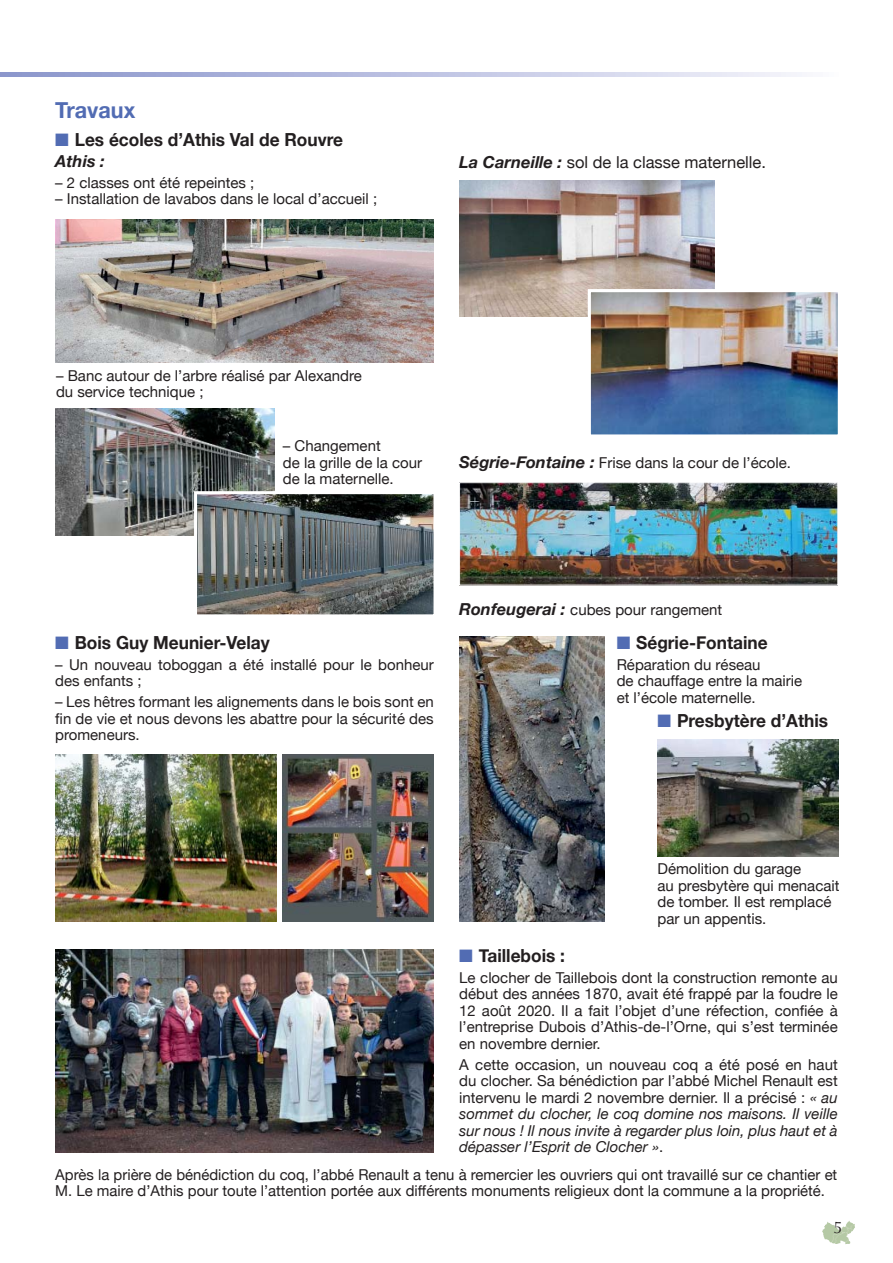
<style>
.page{position:relative;width:893px;height:1263px;background:#fff}
.page>*{position:absolute;margin:0;border:0;box-sizing:border-box;transform-origin:0 0}
.t1{font:700 22.5px "Helvetica Neue";color:#526cb3;scale:.96 1}
.t2{font:700 18px "Helvetica Neue";color:#231f20;scale:.96 1}
.t3{font:16.5px "Helvetica Neue";color:#231f20}
.t4{font:italic 700 16.5px "Helvetica Neue";color:#231f20}
.t5{font:16.5px "Optima";color:#231f20}
.t6{font:15px/16.5px "Helvetica Neue";color:#231f20}
.s1{color:#526cb3}
.s2{font-weight:700;font-style:italic}
.s3{font-weight:700;font-style:italic;font-size:16.5px}
.s4{font-style:italic}
</style>
<div class="page">
<img style="left:827px;top:1221px;width:26px;height:9px">
<svg style="left:0;top:72px;width:802px;height:5px;background:#bcc2e2"></svg>
<img style="left:55px;top:219px;width:379px;height:144px">
<img style="left:459px;top:181px;width:255px;height:135px">
<img style="left:592px;top:293px;width:245px;height:141px">
<div style="left:588px;top:289px;width:253px;height:149px;border:3px solid #fff"></div>
<img style="left:55px;top:409px;width:219px;height:126px">
<img style="left:461px;top:484px;width:375px;height:99px">
<div style="left:459px;top:482px;width:379px;height:103px;border:1px solid #fff"></div>
<img style="left:657px;top:740px;width:181px;height:117px">
<img style="left:55px;top:755px;width:221px;height:167px">
<img style="left:55px;top:950px;width:379px;height:203px">
<img style="left:282px;top:755px;width:151px;height:167px">
<img style="left:198px;top:495px;width:234px;height:118px">
<div style="left:194px;top:491px;width:242px;height:126px;border:3px solid #fff"></div>
<img style="left:459px;top:637px;width:145px;height:285px">
<h1 class="t1" style="left:55px;top:96px;width:85px">Travaux</h1>
<p class="t2" style="left:55px;top:129px;width:301px"><span class="s1">■</span> Les écoles d’Athis Val de Rouvre</p>
<p class="t4" style="left:55px;top:151px;width:51px">Athis :</p>
<p class="t6" style="left:55px;top:174px;width:201px">– 2 classes ont été repeintes ;</p>
<p class="t6" style="left:55px;top:190px;width:323px">– Installation de lavabos dans le local d’accueil ;</p>
<p class="t3" style="left:459px;top:152px;width:308px"><span class="s2">La Carneille :</span> sol de la classe maternelle.</p>
<p class="t6" style="left:56px;top:367px;width:307px">– Banc autour de l’arbre réalisé par Alexandre du service technique ;</p>
<p class="t6" style="left:283px;top:437px;width:141px">– Changement<br>de la grille de la cour de la maternelle.</p>
<p class="t6" style="left:459px;top:454px;width:333px"><span class="s3">Ségrie-Fontaine :</span> Frise dans la cour de l’école.</p>
<p class="t2" style="left:55px;top:632px;width:225px"><span class="s1">■</span> Bois Guy Meunier-Velay</p>
<p class="t6" style="left:55px;top:656px;width:380px">– Un nouveau toboggan a été installé pour le bonheur des enfants ;</p>
<p class="t6" style="left:55px;top:693px;width:380px;text-align:justify">– Les hêtres formant les alignements dans le bois sont en fin de vie et nous devons les abattre pour la sécurité des promeneurs.</p>
<p class="t6" style="left:459px;top:601px;width:265px"><span class="s3">Ronfeugerai :</span> cubes pour rangement</p>
<p class="t2" style="left:617px;top:632px;width:159px"><span class="s1">■</span> Ségrie-Fontaine</p>
<p class="t6" style="left:617px;top:656px;width:187px">Réparation du réseau<br>de chauffage entre la mairie et l’école maternelle.</p>
<p class="t2" style="left:657px;top:710px;width:179px"><span class="s1">■</span> Presbytère d’Athis</p>
<p class="t6" style="left:657px;top:860px;width:184px">Démolition du garage<br>au presbytère qui menacait de tomber. Il est remplacé par un appentis.</p>
<p class="t2" style="left:459px;top:945px;width:112px"><span class="s1">■</span> Taillebois :</p>
<p class="t6" style="left:459px;top:969px;width:380px;text-align:justify">Le clocher de Taillebois dont la construction remonte au début des années 1870, avait été frappé par la foudre le 12 août 2020. Il a fait l’objet d’une réfection, confiée à l’entreprise Dubois d’Athis-de-l’Orne, qui s’est terminée en novembre dernier.</p>
<p class="t6" style="left:459px;top:1056px;width:380px;text-align:justify">A cette occasion, un nouveau coq a été posé en haut du clocher. Sa bénédiction par l’abbé Michel Renault est intervenu le mardi 2 novembre dernier. Il a précisé : <span class="s4">« au sommet du clocher, le coq domine nos maisons. Il veille sur nous ! Il nous invite à regarder plus loin, plus haut et à dépasser l’Esprit de Clocher »</span>.</p>
<p class="t6" style="left:55px;top:1166px;width:783px">Après la prière de bénédiction du coq, l’abbé Renault a tenu à remercier les ouvriers qui ont travaillé sur ce chantier et<br>M. Le maire d’Athis pour toute l’attention portée aux différents monuments religieux dont la commune a la propriété.</p>
<p class="t5" style="left:833px;top:1218px;width:11px">5</p>
</div>
